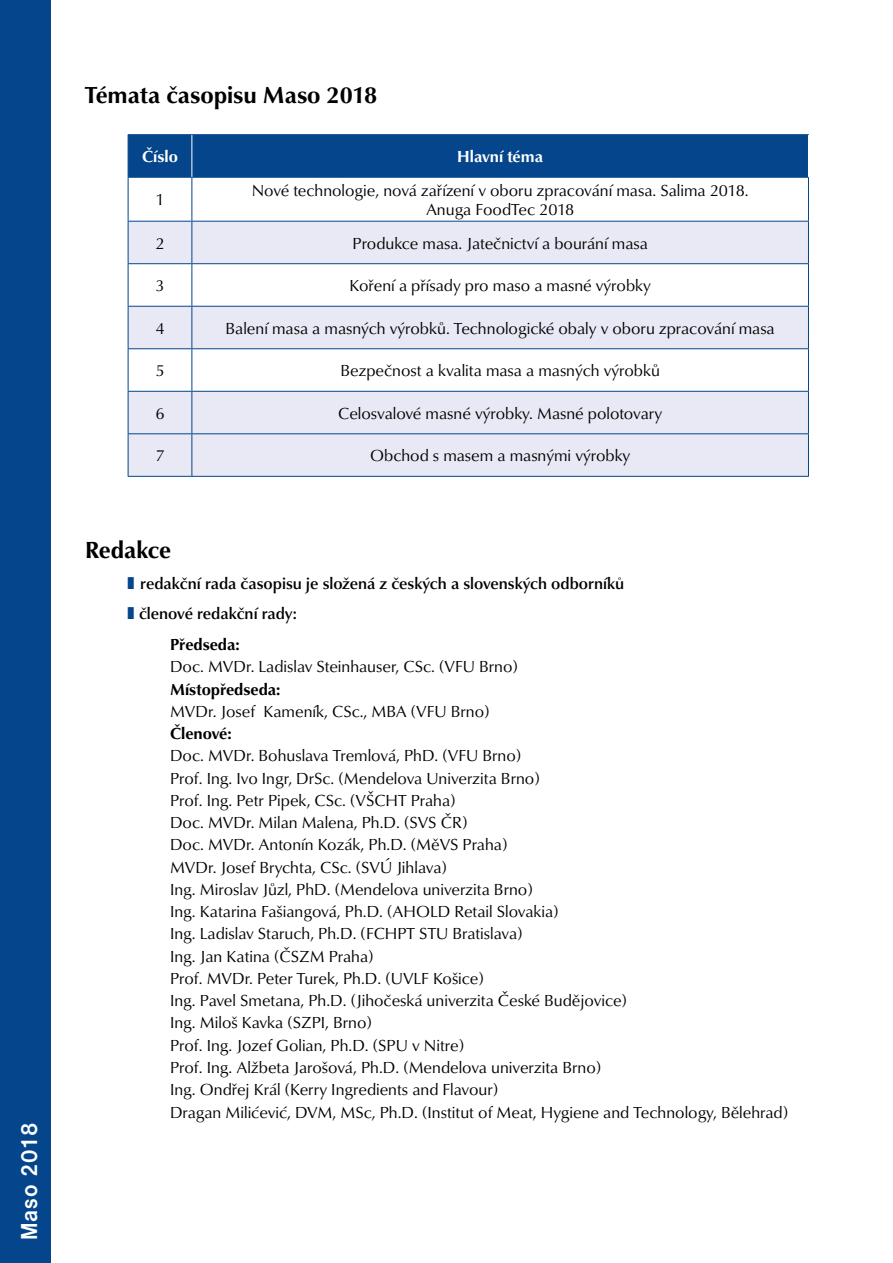
<style>
.page{position:relative;width:893px;height:1263px;background:#fff}
.page>*{position:absolute;margin:0;border:0;box-sizing:border-box;transform-origin:0 0}
.t1{font:700 24px "URW Classico TOT";color:#000}
.t2{font:700 24px "Nimbus San DCE";letter-spacing:.04em;color:#fff;scale:.9 1}
.t3{font:16.5px/22.2px "URW Classico TOT";color:#000}
.t4{font:500 16.5px "URW Classico TOT";color:#000}
.t5{font:700 16.5px "URW Classico TOT";color:#000}
.t6{font:700 16.5px "URW Classico TOT";color:#fff}
.s1{font-family:"Arial Unicode MS";font-weight:400;color:#04458b}
</style>
<div class="page">
<div style="left:0;top:0;width:51px;height:1263px;background:#04458b"></div>
<div style="left:129px;top:135px;width:679px;height:42px;background:#04458b"></div>
<svg style="left:129px;top:222px;width:679px;height:254px;fill:#e8e9f4"></svg>
<hr style="left:128px;top:134px;width:64px;height:1px;background:#04458b">
<hr style="left:128px;top:135px;width:1px;height:42px;background:#04458b">
<hr style="left:192px;top:134px;width:617px;height:1px;background:#04458b">
<hr style="left:128px;top:177px;width:64px;height:1px;background:#04458b">
<hr style="left:128px;top:178px;width:1px;height:43px;background:#04458b">
<hr style="left:192px;top:177px;width:617px;height:1px;background:#04458b">
<hr style="left:191px;top:178px;width:1px;height:43px;background:#04458b">
<hr style="left:808px;top:178px;width:1px;height:43px;background:#04458b">
<hr style="left:128px;top:221px;width:64px;height:1px;background:#04458b">
<hr style="left:128px;top:222px;width:1px;height:41px;background:#04458b">
<hr style="left:192px;top:221px;width:617px;height:1px;background:#04458b">
<hr style="left:191px;top:222px;width:1px;height:41px;background:#04458b">
<hr style="left:808px;top:222px;width:1px;height:41px;background:#04458b">
<hr style="left:128px;top:263px;width:64px;height:1px;background:#04458b">
<hr style="left:128px;top:264px;width:1px;height:42px;background:#04458b">
<hr style="left:192px;top:263px;width:617px;height:1px;background:#04458b">
<hr style="left:191px;top:264px;width:1px;height:42px;background:#04458b">
<hr style="left:808px;top:264px;width:1px;height:42px;background:#04458b">
<hr style="left:128px;top:306px;width:64px;height:1px;background:#04458b">
<hr style="left:128px;top:307px;width:1px;height:41px;background:#04458b">
<hr style="left:192px;top:306px;width:617px;height:1px;background:#04458b">
<hr style="left:191px;top:307px;width:1px;height:41px;background:#04458b">
<hr style="left:808px;top:307px;width:1px;height:41px;background:#04458b">
<hr style="left:128px;top:348px;width:64px;height:1px;background:#04458b">
<hr style="left:128px;top:349px;width:1px;height:42px;background:#04458b">
<hr style="left:192px;top:348px;width:617px;height:1px;background:#04458b">
<hr style="left:191px;top:349px;width:1px;height:42px;background:#04458b">
<hr style="left:808px;top:349px;width:1px;height:42px;background:#04458b">
<hr style="left:128px;top:391px;width:64px;height:1px;background:#04458b">
<hr style="left:128px;top:392px;width:1px;height:41px;background:#04458b">
<hr style="left:192px;top:391px;width:617px;height:1px;background:#04458b">
<hr style="left:191px;top:392px;width:1px;height:41px;background:#04458b">
<hr style="left:808px;top:392px;width:1px;height:41px;background:#04458b">
<hr style="left:128px;top:433px;width:64px;height:1px;background:#04458b">
<hr style="left:128px;top:434px;width:1px;height:42px;background:#04458b">
<hr style="left:192px;top:433px;width:617px;height:1px;background:#04458b">
<hr style="left:191px;top:434px;width:1px;height:42px;background:#04458b">
<hr style="left:808px;top:434px;width:1px;height:42px;background:#04458b">
<hr style="left:128px;top:476px;width:64px;height:1px;background:#04458b">
<hr style="left:192px;top:476px;width:617px;height:1px;background:#04458b">
<hr style="left:191px;top:135px;width:1px;height:42px;background:#fff">
<h1 class="t2" style="left:16px;top:1240px;width:132px;rotate:-90deg">Maso 2018</h1>
<h1 class="t1" style="left:85px;top:80px;width:294px">Témata časopisu Maso 2018</h1>
<p class="t6" style="left:142px;top:146px;width:37px">Číslo</p>
<p class="t6" style="left:457px;top:146px;width:87px">Hlavní téma</p>
<p class="t3" style="left:155px;top:189px;width:11px">1</p>
<p class="t3" style="left:252px;top:181px;width:498px;line-height:19.5px;text-align:center">Nové technologie, nová zařízení v oboru zpracování masa. Salima 2018.<br>Anuga FoodTec 2018</p>
<p class="t3" style="left:155px;top:232px;width:11px">2</p>
<p class="t3" style="left:353px;top:232px;width:297px">Produkce masa. Jatečnictví a bourání masa</p>
<p class="t3" style="left:155px;top:275px;width:11px">3</p>
<p class="t3" style="left:350px;top:275px;width:303px">Koření a přísady pro maso a masné výrobky</p>
<p class="t3" style="left:155px;top:317px;width:11px">4</p>
<p class="t3" style="left:226px;top:317px;width:551px">Balení masa a masných výrobků. Technologické obaly v oboru zpracování masa</p>
<p class="t3" style="left:155px;top:360px;width:11px">5</p>
<p class="t3" style="left:340px;top:360px;width:321px">Bezpečnost a kvalita masa a masných výrobků</p>
<p class="t3" style="left:155px;top:402px;width:11px">6</p>
<p class="t3" style="left:338px;top:402px;width:326px">Celosvalové masné výrobky. Masné polotovary</p>
<p class="t3" style="left:155px;top:445px;width:11px">7</p>
<p class="t3" style="left:370px;top:445px;width:262px">Obchod s masem a masnými výrobky</p>
<h1 class="t1" style="left:85px;top:535px;width:87px">Redakce</h1>
<p class="t4" style="left:128px;top:573px;width:498px"><span class="s1">❚</span> redakční rada časopisu je složená z českých a slovenských odborníků</p>
<p class="t4" style="left:128px;top:603px;width:171px"><span class="s1">❚</span> členové redakční rady:</p>
<p class="t5" style="left:170px;top:634px;width:71px">Předseda:</p>
<p class="t3" style="left:170px;top:656px;width:349px">Doc. MVDr. Ladislav Steinhauser, CSc. (VFU Brno)</p>
<p class="t5" style="left:170px;top:679px;width:112px">Místopředseda:</p>
<p class="t3" style="left:170px;top:700px;width:321px">MVDr. Josef Kameník, CSc., MBA (VFU Brno)</p>
<p class="t5" style="left:170px;top:723px;width:63px">Členové:</p>
<p class="t3" style="left:170px;top:745px;width:619px">Doc. MVDr. Bohuslava Tremlová, PhD. (VFU Brno)<br>Prof. Ing. Ivo Ingr, DrSc. (Mendelova Univerzita Brno)<br>Prof. Ing. Petr Pipek, CSc. (VŠCHT Praha)<br>Doc. MVDr. Milan Malena, Ph.D. (SVS ČR)<br>Doc. MVDr. Antonín Kozák, Ph.D. (MěVS Praha)<br>MVDr. Josef Brychta, CSc. (SVÚ Jihlava)<br>Ing. Miroslav Jůzl, PhD. (Mendelova univerzita Brno)<br>Ing. Katarina Fašiangová, Ph.D. (AHOLD Retail Slovakia)<br>Ing. Ladislav Staruch, Ph.D. (FCHPT STU Bratislava)<br>Ing. Jan Katina (ČSZM Praha)<br>Prof. MVDr. Peter Turek, Ph.D. (UVLF Košice)<br>Ing. Pavel Smetana, Ph.D. (Jihočeská univerzita České Budějovice)<br>Ing. Miloš Kavka (SZPI, Brno)<br>Prof. Ing. Jozef Golian, Ph.D. (SPU v Nitre)<br>Prof. Ing. Alžbeta Jarošová, Ph.D. (Mendelova univerzita Brno)<br>Ing. Ondřej Král (Kerry Ingredients and Flavour)<br>Dragan Milićević, DVM, MSc, Ph.D. (Institut of Meat, Hygiene and Technology, Bělehrad)</p>
</div>
